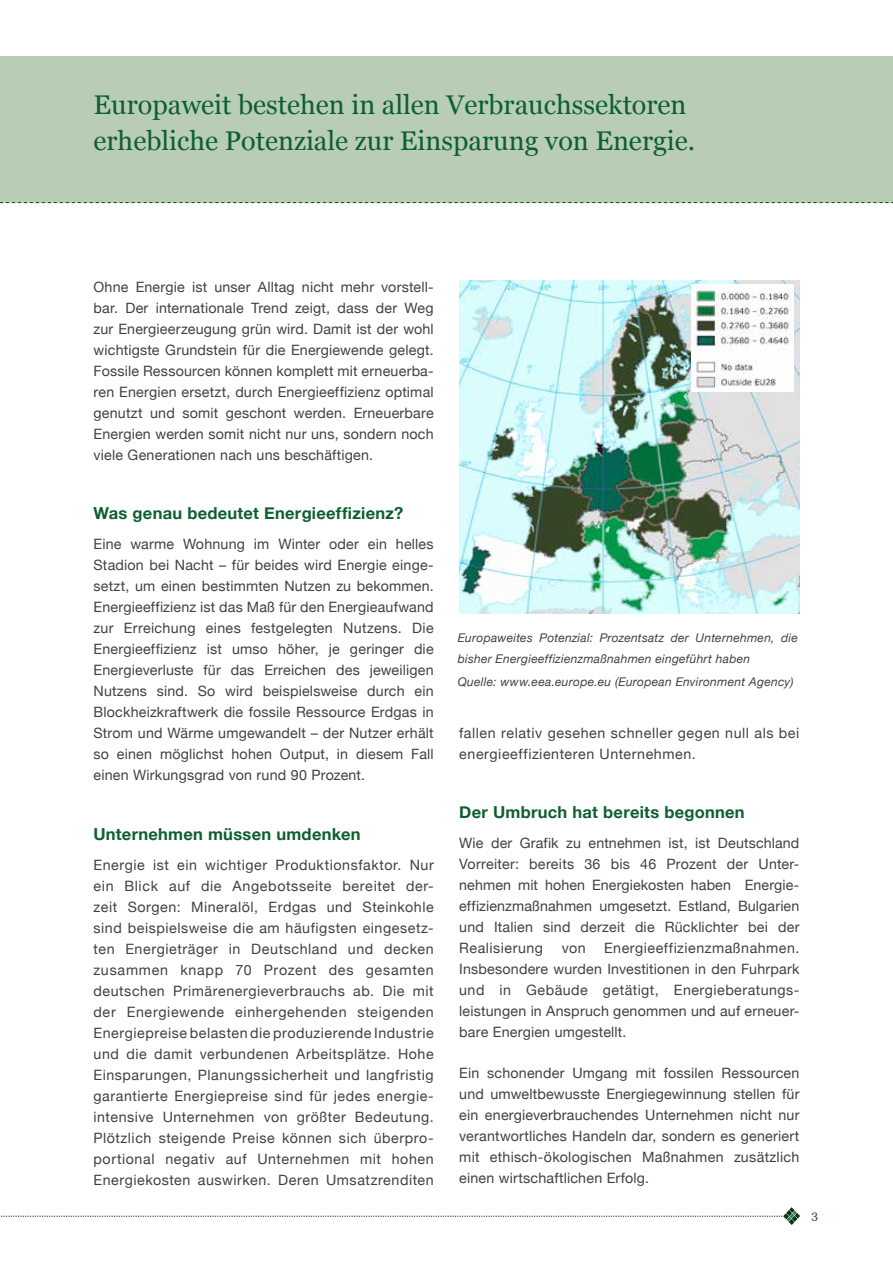
<style>
.page{position:relative;width:893px;height:1263px;background:#fff}
.page>*{position:absolute;margin:0;border:0;box-sizing:border-box;transform-origin:0 0}
.t1{font:27px/36px "Georgia";color:#0d5f31}
.t2{font:700 16.5px "Helvetica Neue";letter-spacing:.015em;color:#0d5f31}
.t3{font:14.25px/21px "Helvetica Neue";letter-spacing:.02em;color:#414042;text-align:justify}
.t4{font:14.25px/21px "Helvetica Neue";letter-spacing:.04em;color:#414042}
.t5{font:italic 12px/21px "Helvetica Neue";letter-spacing:.025em;color:#414042}
.t6{font:12px "Georgia";color:#0d5f31}
</style>
<div class="page">
<svg style="left:1px;top:1207px;width:799px;height:18px"></svg>
<div style="left:0;top:56px;width:893px;height:147px;background:#b8cdb4"></div>
<svg style="left:0;top:202px;width:893px;height:1px"></svg>
<img style="left:459px;top:280px;width:340px;height:334px">
<img style="left:691px;top:285px;width:103px;height:106px">
<h1 class="t1" style="left:94px;top:86px;width:603px">Europaweit bestehen in allen Verbrauchssektoren erhebliche Potenziale zur Einsparung von Energie.</h1>
<p class="t3" style="left:94px;top:277px;width:342px">Ohne Energie ist unser Alltag nicht mehr vorstell&shy;bar. Der internationale Trend zeigt, dass der Weg zur Energieerzeugung grün wird. Damit ist der wohl wichtigste Grundstein für die Energiewende gelegt.<br>Fossile Ressourcen können komplett mit erneuerba&shy;ren Energien ersetzt, durch Energieeffizienz optimal genutzt und somit geschont werden. Erneuerbare Energien werden somit nicht nur uns, sondern noch viele Generationen nach uns beschäftigen.</p>
<p class="t2" style="left:94px;top:500px;width:311px">Was genau bedeutet Energieeffizienz?</p>
<p class="t3" style="left:94px;top:534px;width:342px">Eine warme Wohnung im Winter oder ein helles Stadion bei Nacht – für beides wird Energie einge&shy;setzt, um einen bestimmten Nutzen zu bekommen.<br>Energieeffizienz ist das Maß für den Energieaufwand zur Erreichung eines festgelegten Nutzens. Die Energieeffizienz ist umso höher, je geringer die Energieverluste für das Erreichen des jeweiligen Nutzens sind. So wird beispielsweise durch ein Blockheizkraftwerk die fossile Ressource Erdgas in Strom und Wärme umgewandelt – der Nutzer erhält so einen möglichst hohen Output, in diesem Fall einen Wirkungsgrad von rund 90 Prozent.</p>
<p class="t2" style="left:94px;top:821px;width:268px">Unternehmen müssen umdenken</p>
<p class="t3" style="left:94px;top:855px;width:342px">Energie ist ein wichtiger Produktionsfaktor. Nur ein Blick auf die Angebotsseite bereitet der&shy;zeit Sorgen: Mineralöl, Erdgas und Steinkohle sind beispielsweise die am häufigsten eingesetz&shy;ten Energieträger in Deutschland und decken zusammen knapp 70 Prozent des gesamten deutschen Primärenergieverbrauchs ab. Die mit der Energiewende einhergehenden steigenden Energiepreise belasten die produzierende Industrie und die damit verbundenen Arbeitsplätze. Hohe Einsparungen, Planungssicherheit und langfristig garantierte Energiepreise sind für jedes energie&shy;intensive Unternehmen von größter Bedeutung.<br>Plötzlich steigende Preise können sich überpro&shy;portional negativ auf Unternehmen mit hohen Energiekosten auswirken. Deren Umsatzrenditen</p>
<p class="t5" style="left:458px;top:628px;width:342px">Europaweites Potenzial: Prozentsatz der Unternehmen, die bisher Energieeffizienzmaßnahmen eingeführt haben</p>
<p class="t5" style="left:458px;top:672px;width:337px">Quelle: www.eea.europe.eu (European Environment Agency)</p>
<p class="t4" style="left:459px;top:723px;width:342px">fallen relativ gesehen schneller gegen null als bei energieeffizienteren Unternehmen.</p>
<p class="t2" style="left:459px;top:799px;width:287px">Der Umbruch hat bereits begonnen</p>
<p class="t3" style="left:459px;top:833px;width:342px">Wie der Grafik zu entnehmen ist, ist Deutschland Vorreiter: bereits 36 bis 46 Prozent der Unter&shy;nehmen mit hohen Energiekosten haben Energie&shy;effizienzmaßnahmen umgesetzt. Estland, Bulgarien und Italien sind derzeit die Rücklichter bei der Realisierung</p>
<p class="t3" style="left:459px;top:938px;width:342px;text-indent:145px">Energieeffizienzmaßnahmen.<br>Insbesondere wurden Investitionen in den Fuhrpark und in Gebäude getätigt, Energieberatungs&shy;leistungen in Anspruch genommen und auf erneuer&shy;bare Energien umgestellt.</p>
<p class="t3" style="left:459px;top:1064px;width:342px">Ein schonender Umgang mit fossilen Ressourcen und umweltbewusste Energiegewinnung stellen für ein energieverbrauchendes Unternehmen nicht nur verantwortliches Handeln dar, sondern es generiert mit ethisch-ökologischen Maßnahmen zusätzlich einen wirtschaftlichen Erfolg.</p>
<p class="t3" style="left:562px;top:938px;width:25px">von</p>
<p class="t6" style="left:811px;top:1206px;width:8px">3</p>
</div>
